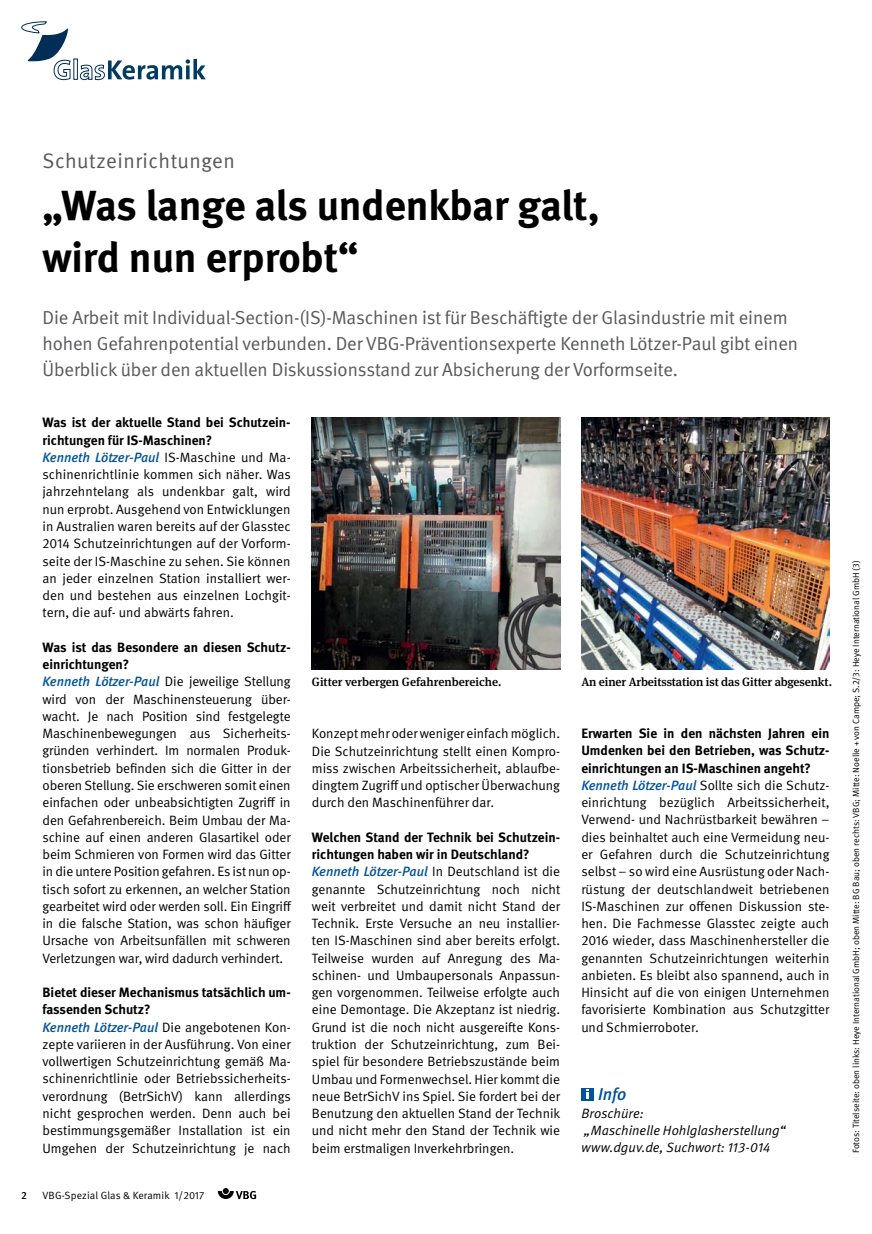
<style>
.page{position:relative;width:872px;height:1234px;background:#fff}
.page>*{position:absolute;margin:0;border:0;box-sizing:border-box;transform-origin:0 0}
.t1{font:700 42px/51.8px "DGUV Meta";letter-spacing:-.005em;color:#000}
.t2{font:21px "DGUV Meta";letter-spacing:.025em;color:#58595b}
.t3{font:18.75px/25.8px "DGUV Meta";letter-spacing:-.005em;color:#58595b}
.t4{font:italic 500 17.1px "DGUV Meta";color:#00529c}
.t5{font:13.5px/17.2px "DGUV Meta";color:#000}
.t6{font:italic 13.5px/17.2px "DGUV Meta";color:#000}
.t7{font:500 12px "DGUV Meta Serif";letter-spacing:-.01em;color:#000}
.t8{font:10.5px "DGUV Meta";letter-spacing:.015em;color:#000}
.t9{font:500 10.5px "DGUV Meta";color:#000}
.t10{font:9px "DGUV Meta";color:#000}
.s1{font-weight:700}
.s2{font-weight:500;font-style:italic;color:#00529c}
</style>
<div class="page">
<div style="left:581px;top:1087px;width:12px;height:12px;background:#00529c"></div>
<svg style="left:586px;top:1089px;width:2px;height:9px"></svg>
<img style="left:312px;top:418px;width:248px;height:251px">
<img style="left:581px;top:418px;width:248px;height:251px">
<svg style="left:21px;top:21px;width:185px;height:59px"></svg>
<svg style="left:218px;top:1188px;width:38px;height:10px"></svg>
<h2 class="t2" style="left:43px;top:149px;width:194px">Schutzeinrichtungen</h2>
<h1 class="t1" style="left:43px;top:181px;width:559px">„Was lange als undenkbar galt, wird nun erprobt“</h1>
<p class="t3" style="left:43px;top:305px;width:757px">Die Arbeit mit Individual-Section-(IS)-Maschinen ist für Beschäftigte der Glasindustrie mit einem hohen Gefahrenpotential verbunden. Der VBG-Präventionsexperte Kenneth Lötzer-Paul gibt einen<br>Überblick über den aktuellen Diskussionsstand zur Absicherung der Vorformseite.</p>
<p class="t5" style="left:43px;top:414px;width:250px"><span class="s1">Was ist der aktuelle Stand bei Schutzein&shy;richtungen für IS-Maschinen?<br></span><span class="s2">Kenneth Lötzer-Paul</span> IS-Maschine und Ma&shy;schinenrichtlinie kommen sich näher. Was jahrzehntelang als undenkbar galt, wird nun erprobt. Ausgehend von Entwicklungen in Australien waren bereits auf der Glasstec 2014 Schutzeinrichtungen auf der Vorform&shy;seite der IS-Maschine zu sehen. Sie können an jeder einzelnen Station installiert wer&shy;den und bestehen aus einzelnen Lochgit&shy;tern, die auf- und abwärts fahren.</p>
<p class="t5" style="left:43px;top:638px;width:250px"><span class="s1">Was ist das Besondere an diesen Schutz&shy;einrichtungen?<br></span><span class="s2">Kenneth Lötzer-Paul</span> Die jeweilige Stellung wird von der Maschinensteuerung über&shy;wacht. Je nach Position sind festgelegte Maschinenbewegungen aus Sicherheits&shy;gründen verhindert. Im normalen Produk&shy;tionsbetrieb befinden sich die Gitter in der oberen Stellung. Sie erschweren somit einen einfachen oder unbeabsichtigten Zugriff in den Gefahrenbereich. Beim Umbau der Ma&shy;schine auf einen anderen Glasartikel oder beim Schmieren von Formen wird das Gitter in die untere Position gefahren. Es ist nun op&shy;tisch sofort zu erkennen, an welcher Station gearbeitet wird oder werden soll. Ein Eingriff in die falsche Station, was schon häufiger Ursache von Arbeitsunfällen mit schweren Verletzungen war, wird dadurch verhindert.</p>
<p class="t5" style="left:43px;top:983px;width:250px"><span class="s1">Bietet dieser Mechanismus tatsächlich um&shy;fassenden Schutz?<br></span><span class="s2">Kenneth Lötzer-Paul</span> Die angebotenen Kon&shy;zepte variieren in der Ausführung. Von einer vollwertigen Schutzeinrichtung gemäß Ma&shy;schinenrichtlinie oder Betriebssicherheits&shy;verordnung (BetrSichV) kann allerdings nicht gesprochen werden. Denn auch bei bestimmungsgemäßer Installation ist ein Umgehen der Schutzeinrichtung je nach</p>
<p class="t9" style="left:21px;top:1188px;width:7px">2</p>
<p class="t8" style="left:43px;top:1188px;width:164px">VBG-Spezial Glas &amp; Keramik 1/2017</p>
<p class="t7" style="left:312px;top:674px;width:191px">Gitter verbergen Gefahrenbereiche.</p>
<p class="t7" style="left:581px;top:674px;width:252px">An einer Arbeitsstation ist das Gitter abgesenkt.</p>
<p class="t5" style="left:312px;top:725px;width:250px;text-align:justify">Konzept mehr oder weniger einfach möglich.<br>Die Schutzeinrichtung stellt einen Kompro&shy;miss zwischen Arbeitssicherheit, ablaufbe&shy;dingtem Zugriff und optischer Überwachung durch den Maschinenführer dar.</p>
<p class="t5" style="left:312px;top:828px;width:250px"><span class="s1">Welchen Stand der Technik bei Schutzein&shy;richtungen haben wir in Deutschland?<br></span><span class="s2">Kenneth Lötzer-Paul</span> In Deutschland ist die genannte Schutzeinrichtung noch nicht weit verbreitet und damit nicht Stand der Technik. Erste Versuche an neu installier&shy;ten IS-Maschinen sind aber bereits erfolgt.<br>Teilweise wurden auf Anregung des Ma&shy;schinen- und Umbaupersonals Anpassun&shy;gen vorgenommen. Teilweise erfolgte auch eine Demontage. Die Akzeptanz ist niedrig.<br>Grund ist die noch nicht ausgereifte Kons&shy;truktion der Schutzeinrichtung, zum Bei&shy;spiel für besondere Betriebszustände beim Umbau und Formenwechsel. Hier kommt die neue BetrSichV ins Spiel. Sie fordert bei der Benutzung den aktuellen Stand der Technik und nicht mehr den Stand der Technik wie beim erstmaligen Inverkehrbringen.</p>
<p class="t5" style="left:581px;top:725px;width:250px"><span class="s1">Erwarten Sie in den nächsten Jahren ein Umdenken bei den Betrieben, was Schutz&shy;einrichtungen an IS-Maschinen angeht?<br></span><span class="s2">Kenneth Lötzer-Paul</span> Sollte sich die Schutz&shy;einrichtung bezüglich Arbeitssicherheit, Verwend- und Nachrüstbarkeit bewähren – dies beinhaltet auch eine Vermeidung neu&shy;er Gefahren durch die Schutzeinrichtung selbst – so wird eine Ausrüstung oder Nach&shy;rüstung der deutschlandweit betriebenen IS-Maschinen zur offenen Diskussion ste&shy;hen. Die Fachmesse Glasstec zeigte auch 2016 wieder, dass Maschinenhersteller die genannten Schutzeinrichtungen weiterhin anbieten. Es bleibt also spannend, auch in Hinsicht auf die von einigen Unternehmen favorisierte Kombination aus Schutzgitter und Schmierroboter.</p>
<p class="t4" style="left:598px;top:1083px;width:30px">Info</p>
<p class="t6" style="left:581px;top:1104px;width:206px">Broschüre:<br>„Maschinelle Hohlglasherstellung“ www.dguv.de, Suchwort: 113-014</p>
<p class="t10" style="left:851px;top:1152px;width:594px;rotate:-90deg">Fotos: Titelseite: oben links: Heye International GmbH; oben Mitte: BG Bau; oben rechts: VBG; Mitte: Noelle + von Campe; S.2/3: Heye International GmbH (3)</p>
</div>
